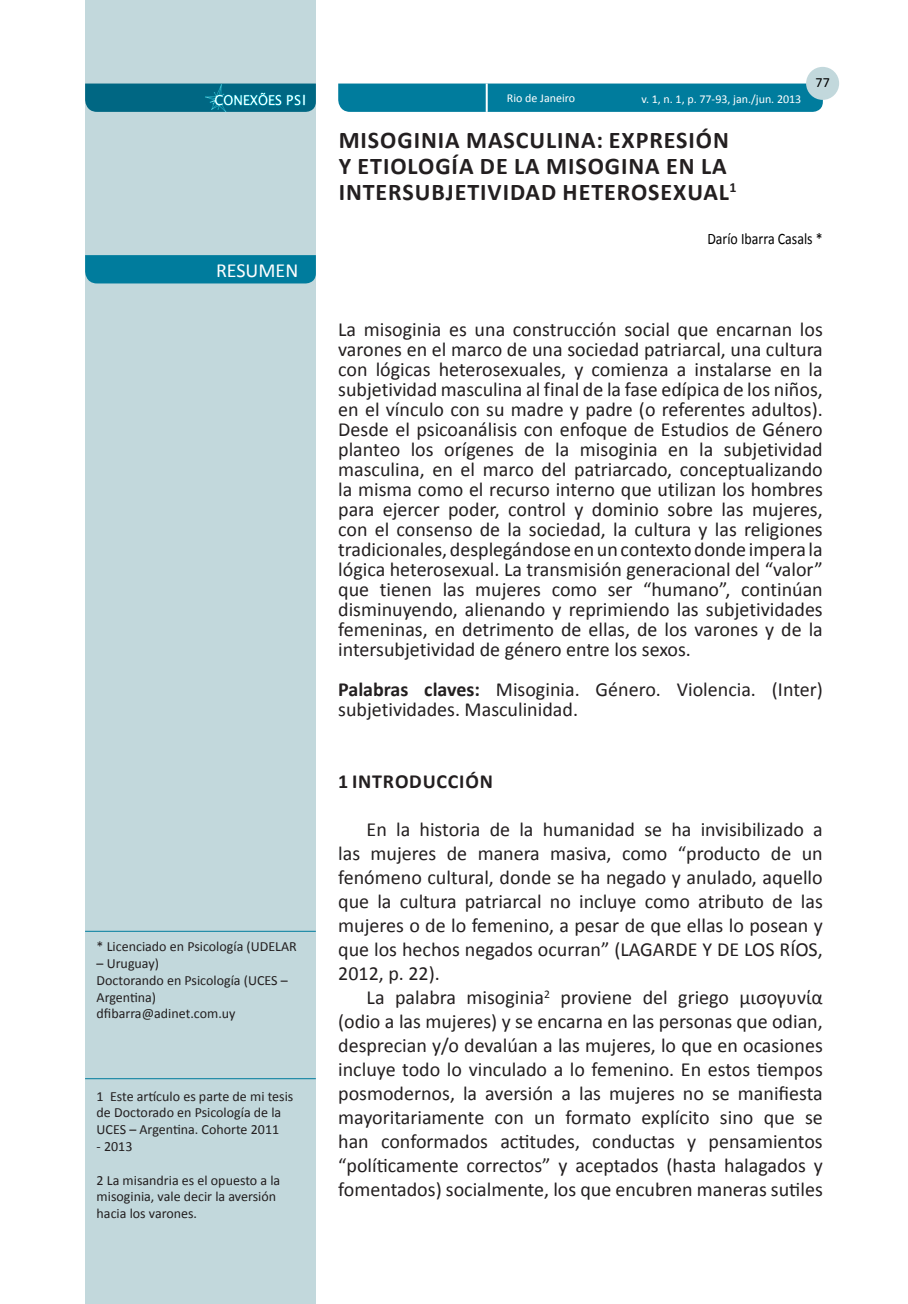
<style>
.page{position:relative;width:908px;height:1304px;background:#fff}
.page>*{position:absolute;margin:0;border:0;box-sizing:border-box;transform-origin:0 0}
.titulo{font:700 24px/26px "Calibri";letter-spacing:.04em;color:#231f20}
.resumo_e_abstract{font:20px/20px "Calibri";color:#231f20;text-align:justify}
.texto{font:20px/24px "Calibri";color:#231f20;text-align:justify}
.topico{font:700 20px "Calibri";letter-spacing:.04em;color:#231f20}
.t1{font:20px "Calibri";color:#fff}
.autores{font:16px "Calibri";color:#000;scale:.87 1}
.cargos{font:14px/16.8px "Calibri";color:#231f20}
.t2{font:14px "Calibri";color:#000}
.t3{font:12px "Calibri";color:#fff}
.s1{font-weight:700}
</style>
<div class="page">
<div style="left:85px;top:1px;width:231px;height:1303px;background:#c2d8dc"></div>
<div style="left:85px;top:84px;width:231px;height:28px;background:#006783"></div>
<div style="left:338px;top:84px;width:484px;height:28px;background:#007c9d"></div>
<hr style="left:485px;top:84px;width:2px;height:28px;background:#fff">
<div style="left:805px;top:67px;width:33px;height:33px;background:#c2d8dc;border-radius:50%"></div>
<img style="left:204px;top:84px;width:102px;height:28px">
<hr style="left:85px;top:931px;width:231px;height:1px;background:#007c9d">
<hr style="left:85px;top:1078px;width:231px;height:1px;background:#007c9d">
<div style="left:85px;top:255px;width:231px;height:28px;background:#007c9d"></div>
<p class="t1" style="left:216px;top:258px;width:84px">RESUMEN</p>
<p class="cargos" style="left:97px;top:938px;width:202px">* Licenciado en Psicología (UDELAR</p>
<p class="cargos" style="left:97px;top:955px;width:64px">– Uruguay)</p>
<p class="cargos" style="left:97px;top:972px;width:193px">Doctorando en Psicología (UCES –<br>Argentina)</p>
<p class="cargos" style="left:97px;top:1005px;width:140px">dfibarra@adinet.com.uy</p>
<p class="cargos" style="left:97px;top:1088px;width:198px">1 Este artículo es parte de mi tesis de Doctorado en Psicología de la<br>UCES – Argentina. Cohorte 2011</p>
<p class="cargos" style="left:97px;top:1138px;width:37px">- 2013</p>
<p class="cargos" style="left:97px;top:1172px;width:185px">2 La misandria es el opuesto a la misoginia, vale decir la aversión hacia los varones.</p>
<p class="t2" style="left:815px;top:73px;width:16px">77</p>
<p class="t3" style="left:641px;top:91px;width:161px">v. 1, n. 1, p. 77-93, jan./jun. 2013</p>
<p class="t3" style="left:506px;top:91px;width:70px">Rio de Janeiro</p>
<p class="titulo" style="left:338px;top:127px;width:399px">MISOGINIA MASCULINA: EXPRESIÓN<br>Y ETIOLOGÍA DE LA MISOGINA EN LA<br>INTERSUBJETIVIDAD HETEROSEXUAL<sup>1</sup></p>
<p class="autores" style="left:707px;top:229px;width:134px">Darío Ibarra Casals *</p>
<p class="resumo_e_abstract" style="left:338px;top:320px;width:486px">La misoginia es una construcción social que encarnan los varones en el marco de una sociedad patriarcal, una cultura con lógicas heterosexuales, y comienza a instalarse en la subjetividad masculina al final de la fase edípica de los niños, en el vínculo con su madre y padre (o referentes adultos).<br>Desde el psicoanálisis con enfoque de Estudios de Género planteo los orígenes de la misoginia en la subjetividad masculina, en el marco del patriarcado, conceptualizando la misma como el recurso interno que utilizan los hombres para ejercer poder, control y dominio sobre las mujeres, con el consenso de la sociedad, la cultura y las religiones tradicionales, desplegándose en un contexto donde impera la lógica heterosexual. La transmisión generacional del “valor” que tienen las mujeres como ser “humano”, continúan disminuyendo, alienando y reprimiendo las subjetividades femeninas, en detrimento de ellas, de los varones y de la intersubjetividad de género entre los sexos.</p>
<p class="resumo_e_abstract" style="left:338px;top:680px;width:486px"><span class="s1">Palabras claves:</span> Misoginia. Género. Violencia. (Inter) subjetividades. Masculinidad.</p>
<p class="topico" style="left:338px;top:769px;width:156px">1 INTRODUCCIÓN</p>
<p class="texto" style="left:338px;top:818px;width:486px;text-indent:28px">En la historia de la humanidad se ha invisibilizado a las mujeres de manera masiva, como “producto de un fenómeno cultural, donde se ha negado y anulado, aquello que la cultura patriarcal no incluye como atributo de las mujeres o de lo femenino, a pesar de que ellas lo posean y que los hechos negados ocurran” (LAGARDE Y DE LOS RÍOS, 2012, p. 22).</p>
<p class="texto" style="left:338px;top:986px;width:486px;text-indent:28px">La palabra misoginia<sup>2</sup> proviene del griego μισογυνία (odio a las mujeres) y se encarna en las personas que odian, desprecian y/o devalúan a las mujeres, lo que en ocasiones incluye todo lo vinculado a lo femenino. En estos tiempos posmodernos, la aversión a las mujeres no se manifiesta mayoritariamente con un formato explícito sino que se han conformados actitudes, conductas y pensamientos “políticamente correctos” y aceptados (hasta halagados y fomentados) socialmente, los que encubren maneras sutiles</p>
</div>
